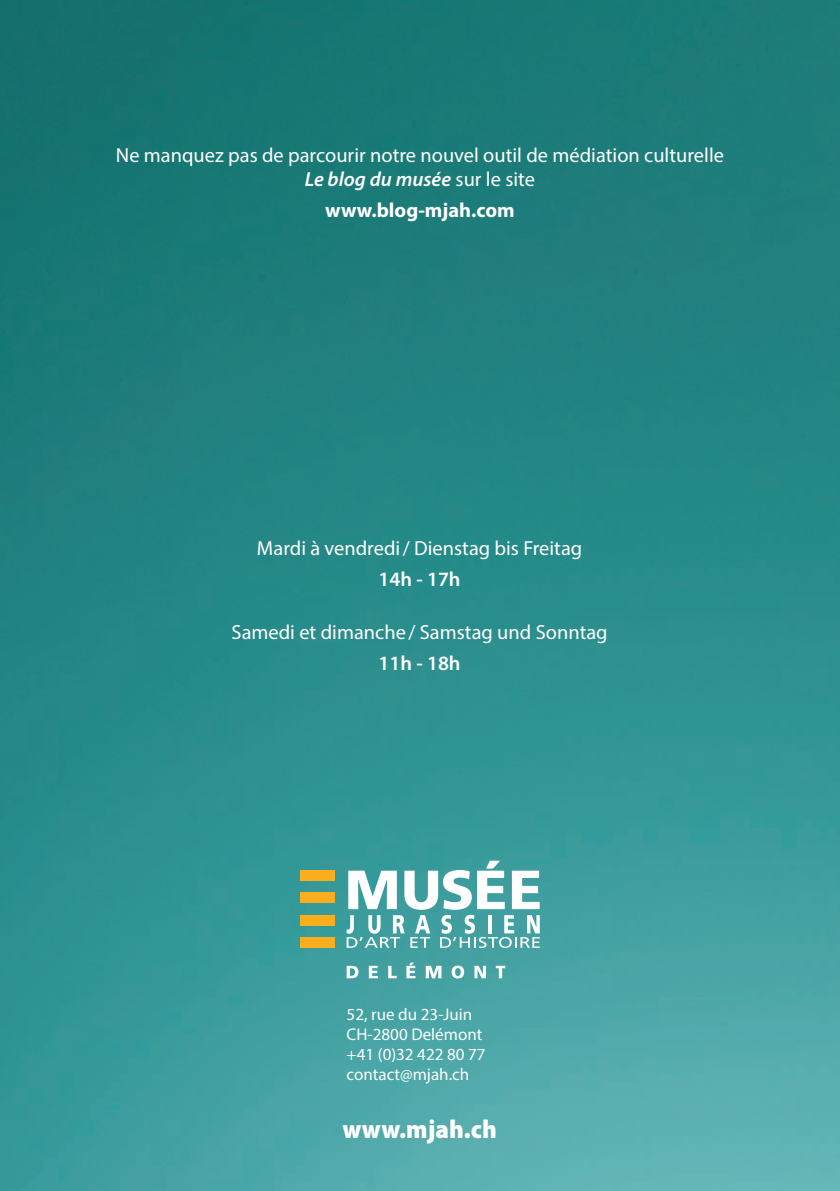
<style>
.page{position:relative;width:840px;height:1191px;background:#fff}
.page>*{position:absolute;margin:0;border:0;box-sizing:border-box;transform-origin:0 0}
.t1{font:900 26px "Myriad Pro";color:#fff;scale:.95 1}
.t2{font:20.4px/24px "Myriad Pro";color:#fff;text-align:center}
.t3{font:700 20.4px "Myriad Pro";color:#fff}
.t4{font:600 20.4px "Myriad Pro";color:#fff}
.t5{font:17px/20px "Myriad Pro";color:#fff}
.s1{font-weight:600;font-style:italic}
</style>
<div class="page">
<img style="left:0;top:0;width:839px;height:1191px">
<svg style="left:346px;top:965px;width:12px;height:13px"></svg>
<svg style="left:368px;top:965px;width:9px;height:13px"></svg>
<svg style="left:388px;top:965px;width:8px;height:13px"></svg>
<svg style="left:406px;top:962px;width:9px;height:16px"></svg>
<svg style="left:425px;top:965px;width:16px;height:13px"></svg>
<svg style="left:451px;top:965px;width:13px;height:13px"></svg>
<svg style="left:474px;top:965px;width:11px;height:13px"></svg>
<svg style="left:495px;top:965px;width:10px;height:13px"></svg>
<div style="left:300px;top:870px;width:34px;height:11px;background:#faad1d"></div>
<div style="left:300px;top:892px;width:34px;height:11px;background:#faad1d"></div>
<div style="left:300px;top:914px;width:34px;height:11px;background:#faad1d"></div>
<div style="left:300px;top:937px;width:34px;height:10px;background:#faad1d"></div>
<svg style="left:348px;top:870px;width:48px;height:39px"></svg>
<svg style="left:404px;top:860px;width:100px;height:49px"></svg>
<svg style="left:511px;top:870px;width:28px;height:39px"></svg>
<svg style="left:346px;top:915px;width:58px;height:32px"></svg>
<svg style="left:410px;top:915px;width:20px;height:32px"></svg>
<svg style="left:440px;top:915px;width:99px;height:33px"></svg>
<p class="t2" style="left:116px;top:143px;width:609px">Ne manquez pas de parcourir notre nouvel outil de médiation culturelle<br><span class="s1">Le blog du musée</span> sur le site</p>
<p class="t3" style="left:325px;top:197px;width:191px">www.blog-mjah.com</p>
<p class="t2" style="left:257px;top:536px;width:327px">Mardi à vendredi/ Dienstag bis Freitag</p>
<p class="t4" style="left:378px;top:566px;width:83px">14h - 17h</p>
<p class="t2" style="left:231px;top:620px;width:377px">Samedi et dimanche/ Samstag und Sonntag</p>
<p class="t4" style="left:378px;top:650px;width:83px">11h - 18h</p>
<p class="t5" style="left:346px;top:1004px;width:140px">52, rue du 23-Juin<br>CH-2800 Delémont +41 (0)32 422 80 77 contact@mjah.ch</p>
<p class="t1" style="left:342px;top:1112px;width:164px">www.mjah.ch</p>
</div>
